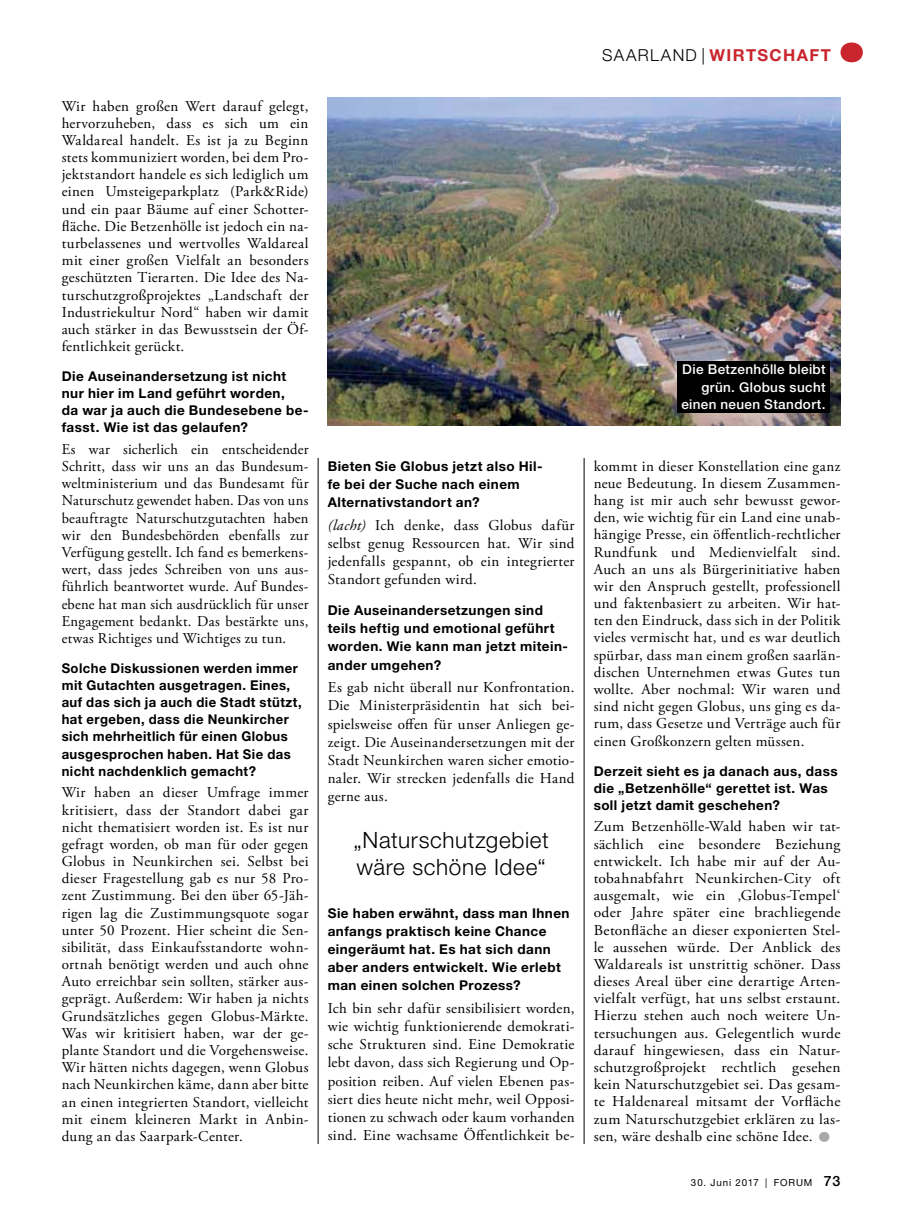
<style>
.page{position:relative;width:915px;height:1229px;background:#fff}
.page>*{position:absolute;margin:0;border:0;box-sizing:border-box;transform-origin:0 0}
.t1{font:36px "Adobe Garamond Pro";color:#a7a9ac}
.t2{font:300 22.5px/27px "Helvetica Neue LT Std";letter-spacing:.03em;color:#000}
.t3{font:700 16.5px "Helvetica Neue LT Std";letter-spacing:.08em;color:#c9252c}
.t4{font:15px/17.2px "Adobe Garamond Pro";letter-spacing:.02em;color:#000;text-align:justify}
.t5{font:700 13.5px/17.1px "Helvetica Neue LT Std";letter-spacing:.035em;color:#000}
.t6{font:500 13.5px/17.1px "Helvetica Neue LT Std";letter-spacing:.025em;color:#fff;text-align:right}
.t7{font:9.75px "Helvetica Neue LT Std";letter-spacing:.09em;color:#000}
.s1{font-weight:300;color:#000}
.s2{font-style:italic}
.s3{font-weight:500;font-size:14.25px}
</style>
<div class="page">
<svg style="left:840px;top:43px;width:22px;height:19px"></svg>
<hr style="left:318px;top:458px;width:1px;height:686px;background:#000">
<hr style="left:583px;top:458px;width:1px;height:686px;background:#000">
<img style="left:327px;top:98px;width:513px;height:327px">
<div style="left:676px;top:362px;width:153px;height:51px;background:#000"></div>
<p class="t4" style="left:62px;top:98px;width:248px">Wir haben großen Wert darauf gelegt, hervorzuheben, dass es sich um ein Waldareal handelt. Es ist ja zu Beginn stets kommuniziert worden, bei dem Pro&shy;jektstandort handele es sich lediglich um einen Umsteigeparkplatz (Park&amp;Ride) und ein paar Bäume auf einer Schotter&shy;fläche. Die Betzenhölle ist jedoch ein na&shy;turbelassenes und wertvolles Waldareal mit einer großen Vielfalt an besonders geschützten Tierarten. Die Idee des Na&shy;turschutzgroßprojektes „Landschaft der Industriekultur Nord“ haben wir damit auch stärker in das Bewusstsein der Öf&shy;fentlichkeit gerückt.</p>
<p class="t5" style="left:62px;top:367px;width:248px">die auseinandersetzung ist nicht nur hier im land geführt worden,<br>da war ja auch die Bundesebene be&shy;fasst. wie ist das gelaufen?</p>
<p class="t4" style="left:62px;top:441px;width:248px">Es war sicherlich ein entscheidender Schritt, dass wir uns an das Bundesum&shy;weltministerium und das Bundesamt für Naturschutz gewendet haben. Das von uns beauftragte Naturschutzgutachten haben wir den Bundesbehörden ebenfalls zur Verfügung gestellt. Ich fand es bemerkens&shy;wert, dass jedes Schreiben von uns aus&shy;führlich beantwortet wurde. Auf Bundes&shy;ebene hat man sich ausdrücklich für unser Engagement bedankt. Das bestärkte uns, etwas Richtiges und Wichtiges zu tun.</p>
<p class="t5" style="left:62px;top:659px;width:241px">solche diskussionen werden immer mit gutachten ausgetragen. eines, auf das sich ja auch die stadt stützt, hat ergeben, dass die neunkircher sich mehrheitlich für einen globus ausgesprochen haben. hat sie das nicht nachdenklich gemacht?</p>
<p class="t4" style="left:62px;top:784px;width:248px">Wir haben an dieser Umfrage immer kritisiert, dass der Standort dabei gar nicht thematisiert worden ist. Es ist nur gefragt worden, ob man für oder gegen Globus in Neunkirchen sei. Selbst bei dieser Fragestellung gab es nur 58 Pro&shy;zent Zustimmung. Bei den über 65-Jäh&shy;rigen lag die Zustimmungsquote sogar unter 50 Prozent. Hier scheint die Sen&shy;sibilität, dass Einkaufsstandorte wohn&shy;ortnah benötigt werden und auch ohne Auto erreichbar sein sollten, stärker aus&shy;geprägt. Außerdem: Wir haben ja nichts Grundsätzliches gegen Globus-Märkte.<br>Was wir kritisiert haben, war der ge&shy;plante Standort und die Vorgehensweise.<br>Wir hätten nichts dagegen, wenn Globus nach Neunkirchen käme, dann aber bitte an einen integrierten Standort, vielleicht mit einem kleineren Markt in Anbin&shy;dung an das Saarpark-Center.</p>
<p class="t3" style="left:602px;top:45px;width:230px"><span class="s1">SAARLAND |</span> wirtschaFt</p>
<p class="t6" style="left:681px;top:361px;width:146px">Die Betzenhölle bleibt grün. Globus sucht einen neuen Standort.</p>
<p class="t5" style="left:327px;top:456px;width:216px;line-height:18.1px">Bieten sie globus jetzt also hil&shy;fe bei der suche nach einem alternativstandort an?</p>
<p class="t4" style="left:327px;top:516px;width:248px;line-height:18.1px"><span class="s2">(lacht)</span> Ich denke, dass Globus dafür selbst genug Ressourcen hat. Wir sind jedenfalls gespannt, ob ein integrierter Standort gefunden wird.</p>
<p class="t5" style="left:327px;top:601px;width:242px;line-height:18.1px">die auseinandersetzungen sind teils heftig und emotional geführt worden. wie kann man jetzt mitein&shy;ander umgehen?</p>
<p class="t4" style="left:327px;top:679px;width:248px;line-height:18.1px">Es gab nicht überall nur Konfrontation.<br>Die Ministerpräsidentin hat sich bei&shy;spielsweise offen für unser Anliegen ge&shy;zeigt. Die Auseinandersetzungen mit der Stadt Neunkirchen waren sicher emotio&shy;naler. Wir strecken jedenfalls die Hand gerne aus.</p>
<h2 class="t2" style="left:353px;top:826px;width:196px">„Naturschutzgebiet wäre schöne idee“</h2>
<p class="t5" style="left:327px;top:903px;width:243px;line-height:18.1px">sie haben erwähnt, dass man ihnen anfangs praktisch keine chance eingeräumt hat. es hat sich dann aber anders entwickelt. wie erlebt man einen solchen Prozess?</p>
<p class="t4" style="left:327px;top:999px;width:248px;line-height:18.1px">Ich bin sehr dafür sensibilisiert worden, wie wichtig funktionierende demokrati&shy;sche Strukturen sind. Eine Demokratie lebt davon, dass sich Regierung und Op&shy;position reiben. Auf vielen Ebenen pas&shy;siert dies heute nicht mehr, weil Opposi&shy;tionen zu schwach oder kaum vorhanden sind. Eine wachsame Öffentlichkeit be-</p>
<p class="t4" style="left:593px;top:458px;width:248px">kommt in dieser Konstellation eine ganz neue Bedeutung. In diesem Zusammen&shy;hang ist mir auch sehr bewusst gewor&shy;den, wie wichtig für ein Land eine unab&shy;hängige Presse, ein öffentlich-rechtlicher Rundfunk und Medienvielfalt sind.<br>Auch an uns als Bürgerinitiative haben wir den Anspruch gestellt, professionell und faktenbasiert zu arbeiten. Wir hat&shy;ten den Eindruck, dass sich in der Politik vieles vermischt hat, und es war deutlich spürbar, dass man einem großen saarlän&shy;dischen Unternehmen etwas Gutes tun wollte. Aber nochmal: Wir waren und sind nicht gegen Globus, uns ging es da&shy;rum, dass Gesetze und Verträge auch für einen Großkonzern gelten müssen.</p>
<p class="t5" style="left:593px;top:762px;width:245px">derzeit sieht es ja danach aus, dass die „Betzenhölle“ gerettet ist. was soll jetzt damit geschehen?</p>
<p class="t4" style="left:593px;top:819px;width:248px">Zum Betzenhölle-Wald haben wir tat&shy;sächlich eine besondere Beziehung entwickelt. Ich habe mir auf der Au&shy;tobahnabfahrt Neunkirchen-City oft ausgemalt, wie ein ‚Globus-Tempel‘ oder Jahre später eine brachliegende Betonfläche an dieser exponierten Stel&shy;le aussehen würde. Der Anblick des Waldareals ist unstrittig schöner. Dass dieses Areal über eine derartige Arten&shy;vielfalt verfügt, hat uns selbst erstaunt.<br>Hierzu stehen auch noch weitere Un&shy;tersuchungen aus. Gelegentlich wurde darauf hingewiesen, dass ein Natur&shy;schutzgroßprojekt rechtlich gesehen kein Naturschutzgebiet sei. Das gesam&shy;te Haldenareal mitsamt der Vorfläche zum Naturschutzgebiet erklären zu las&shy;sen, wäre deshalb eine schöne Idee.</p>
<h1 class="t1" style="left:816px;top:1116px;width:16px">•</h1>
<p class="t7" style="left:690px;top:1177px;width:151px">30. Juni 2017 | FORUM <span class="s3">73</span></p>
</div>
